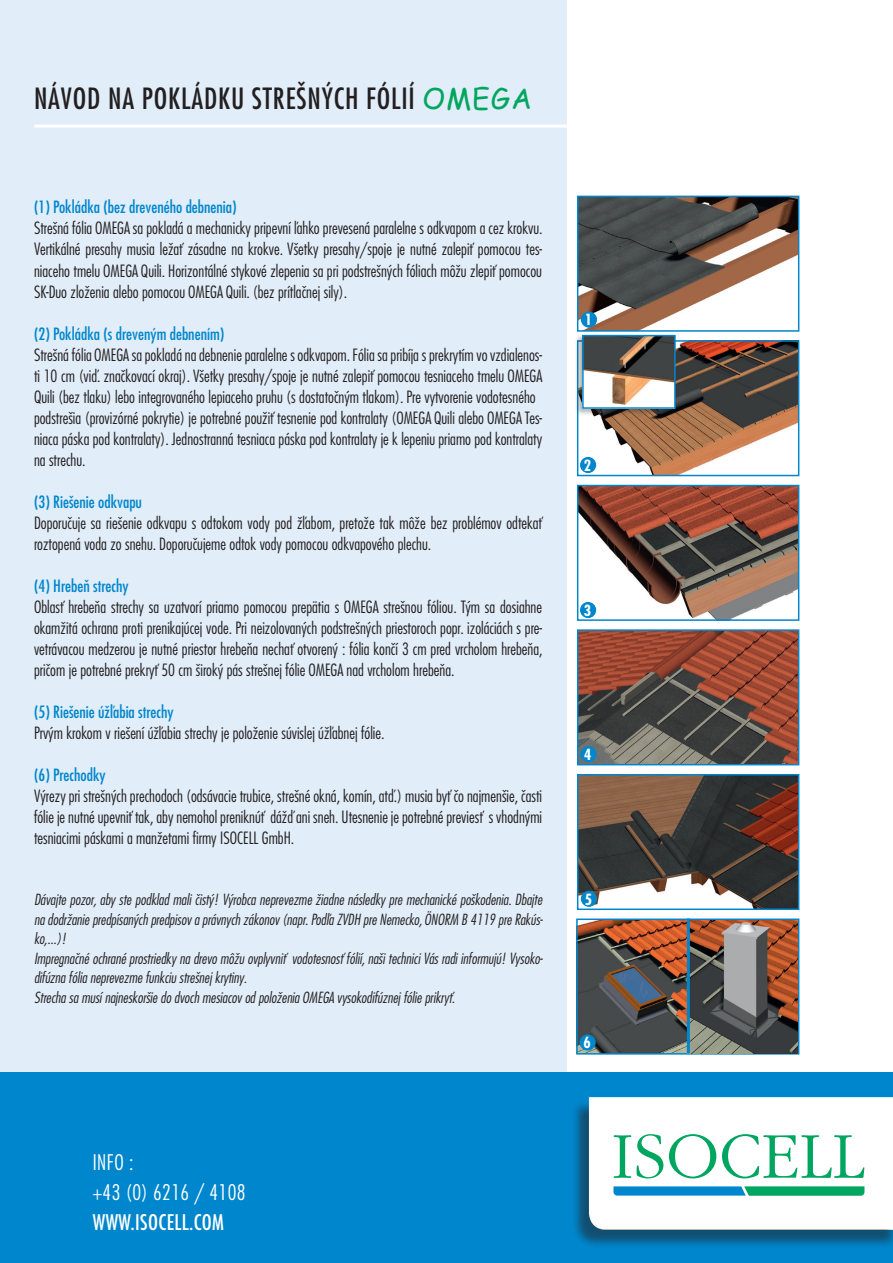
<style>
.page{position:relative;width:893px;height:1263px;background:#fff}
.page>*{position:absolute;margin:0;border:0;box-sizing:border-box;transform-origin:0 0}
.t1{font:500 condensed 28.5px "Futura LT Pro";letter-spacing:.03em;color:#231f20}
.t2{font:300 condensed 21px/30px "Futura LT Pro";letter-spacing:.02em;color:#fff}
.t3{font:500 condensed 21px "Futura LT Pro";letter-spacing:.02em;color:#fff}
.t4{font:300 condensed 16.5px/21px "Futura LT Pro";color:#231f20;text-align:justify}
.t5{font:500 condensed 16.5px "Futura LT Pro";color:#0086cc}
.t6{font:italic 300 condensed 15px/19.5px "Futura LT Pro";color:#231f20}
.t7{font:700 condensed 15px "Futura LT Pro";color:#fff}
.s1{font-family:"Comic Sans MS";font-weight:400;font-stretch:normal;color:#00a660}
</style>
<div class="page">
<div style="left:0;top:1072px;width:893px;height:191px;background:#0086cc"></div>
<div style="left:0;top:0;width:566px;height:1071px;background:#e1edf8"></div>
<hr style="left:34px;top:125px;width:537px;height:3px;background:#fff">
<img style="left:580px;top:199px;width:216px;height:130px">
<div style="left:577px;top:196px;width:222px;height:136px;border:2px solid #0086cc"></div>
<img style="left:580px;top:343px;width:216px;height:130px">
<div style="left:577px;top:340px;width:222px;height:136px;border:2px solid #0086cc"></div>
<img style="left:580px;top:488px;width:216px;height:130px">
<div style="left:577px;top:485px;width:222px;height:136px;border:2px solid #0086cc"></div>
<img style="left:580px;top:632px;width:216px;height:130px">
<div style="left:577px;top:629px;width:222px;height:136px;border:2px solid #0086cc"></div>
<img style="left:580px;top:777px;width:216px;height:130px">
<div style="left:577px;top:774px;width:222px;height:136px;border:2px solid #0086cc"></div>
<img style="left:579px;top:921px;width:108px;height:130px">
<div style="left:576px;top:918px;width:223px;height:136px;border:2px solid #0086cc"></div>
<div style="left:574px;top:333px;width:103px;height:83px;background:#231f20;opacity:.33"></div>
<img style="left:585px;top:338px;width:88px;height:68px">
<div style="left:582px;top:335px;width:94px;height:74px;border:2px solid #0086cc"></div>
<img style="left:690px;top:920px;width:107px;height:133px">
<hr style="left:687px;top:918px;width:3px;height:135px;background:#0086cc">
<div style="left:581px;top:311px;width:16px;height:17px;background:#0086cc;border-radius:50%"></div>
<div style="left:580px;top:457px;width:16px;height:16px;background:#0086cc;border-radius:50%"></div>
<div style="left:580px;top:602px;width:16px;height:16px;background:#0086cc;border-radius:50%"></div>
<div style="left:580px;top:746px;width:17px;height:16px;background:#0086cc;border-radius:50%"></div>
<div style="left:581px;top:891px;width:16px;height:16px;background:#0086cc;border-radius:50%"></div>
<div style="left:580px;top:1034px;width:16px;height:16px;background:#0086cc;border-radius:50%"></div>
<div style="left:571px;top:1100px;width:322px;height:148px;background:#231f20;opacity:.32"></div>
<svg style="left:589px;top:1097px;width:304px;height:133px;background:#dff2ee"></svg>
<h1 class="t1" style="left:34px;top:78px;width:499px">Návod na pokládku streŠnÝch fólií <span class="s1">OMEGA</span></h1>
<p class="t5" style="left:34px;top:196px;width:204px">(1) Pokládka (bez dreveného debnenia)</p>
<p class="t4" style="left:34px;top:218px;width:510px">Strešná fólia OMEGA sa pokladá a mechanicky pripevní ľahko prevesená paralelne s odkvapom a cez krokvu.<br>Vertikálné presahy musia ležať zásadne na krokve. Všetky presahy/spoje je nutné zalepiť pomocou tes&shy;niaceho tmelu OMEGA Quili. Horizontálné stykové zlepenia sa pri podstrešných fóliach môžu zlepiť pomocou SK-Duo zloženia alebo pomocou OMEGA Quili. (bez prítlačnej sily).</p>
<p class="t5" style="left:34px;top:322px;width:192px">(2) Pokládka (s dreveným debnením)</p>
<p class="t4" style="left:34px;top:344px;width:510px;text-align:left">Strešná fólia OMEGA sa pokladá na debnenie paralelne s odkvapom. Fólia sa pribíja s prekrytím vo vzdialenos&shy;ti 10 cm (viď. značkovací okraj). Všetky presahy/spoje je nutné zalepiť pomocou tesniaceho tmelu OMEGA Quili (bez tlaku) lebo integrovaného lepiaceho pruhu (s dostatočným tlakom). Pre vytvorenie vodotesného podstrešia (provizórné pokrytie) je potrebné použiť tesnenie pod kontralaty (OMEGA Quili alebo OMEGA Tes&shy;niaca páska pod kontralaty). Jednostranná tesniaca páska pod kontralaty je k lepeniu priamo pod kontralaty na strechu.</p>
<p class="t5" style="left:34px;top:490px;width:110px">(3) Riešenie odkvapu</p>
<p class="t4" style="left:34px;top:512px;width:510px">Doporučuje sa riešenie odkvapu s odtokom vody pod žľabom, pretože tak môže bez problémov odtekať roztopená voda zo snehu. Doporučujeme odtok vody pomocou odkvapového plechu.</p>
<p class="t5" style="left:34px;top:574px;width:96px">(4) Hrebeň strechy</p>
<p class="t4" style="left:34px;top:596px;width:510px">Oblasť hrebeňa strechy sa uzatvorí priamo pomocou prepätia s OMEGA strešnou fóliou. Tým sa dosiahne okamžitá ochrana proti prenikajúcej vode. Pri neizolovaných podstrešných priestoroch popr. izoláciách s pre&shy;vetrávacou medzerou je nutné priestor hrebeňa nechať otvorený : fólia končí 3 cm pred vrcholom hrebeňa, pričom je potrebné prekryť 50 cm široký pás strešnej fólie OMEGA nad vrcholom hrebeňa.</p>
<p class="t5" style="left:34px;top:700px;width:141px">(5) Riešenie úžľabia strechy</p>
<p class="t4" style="left:34px;top:722px;width:352px">Prvým krokom v riešení úžľabia strechy je položenie súvislej úžľabnej fólie.</p>
<p class="t5" style="left:34px;top:763px;width:73px">(6) Prechodky</p>
<p class="t4" style="left:34px;top:785px;width:510px">Výrezy pri strešných prechodoch (odsávacie trubice, strešné okná, komín, atď.) musia byť čo najmenšie, časti fólie je nutné upevniť tak, aby nemohol preniknúť dážď ani sneh. Utesnenie je potrebné previesť s vhodnými tesniacimi páskami a manžetami firmy ISOCELL GmbH.</p>
<p class="t6" style="left:34px;top:890px;width:510px">Dávajte pozor, aby ste podklad mali čistý! Výrobca neprevezme žiadne následky pre mechanické poškodenia. Dbajte na dodržanie predpísaných predpisov a právnych zákonov (napr. Podľa ZVDH pre Nemecko, ÖNORM B 4119 pre Rakús&shy;ko,...)!<br>Impregnačné ochrané prostriedky na drevo môžu ovplyvniť vodotesnosť fólií, naši technici Vás radi informujú! Vysoko&shy;difúzna fólia neprevezme funkciu strešnej krytiny.<br>Strecha sa musí najneskoršie do dvoch mesiacov od položenia OMEGA vysokodifúznej fólie prikryť.</p>
<p class="t7" style="left:585px;top:310px;width:9px">1</p>
<p class="t7" style="left:584px;top:455px;width:9px">2</p>
<p class="t7" style="left:584px;top:600px;width:9px">3</p>
<p class="t7" style="left:584px;top:744px;width:9px">4</p>
<p class="t7" style="left:585px;top:889px;width:9px">5</p>
<p class="t7" style="left:583px;top:1033px;width:9px">6</p>
<p class="t2" style="left:93px;top:1147px;width:154px">Info :<br>+43 (0) 6216 / 4108</p>
<p class="t3" style="left:93px;top:1208px;width:133px">www.isocell.COM</p>
</div>
